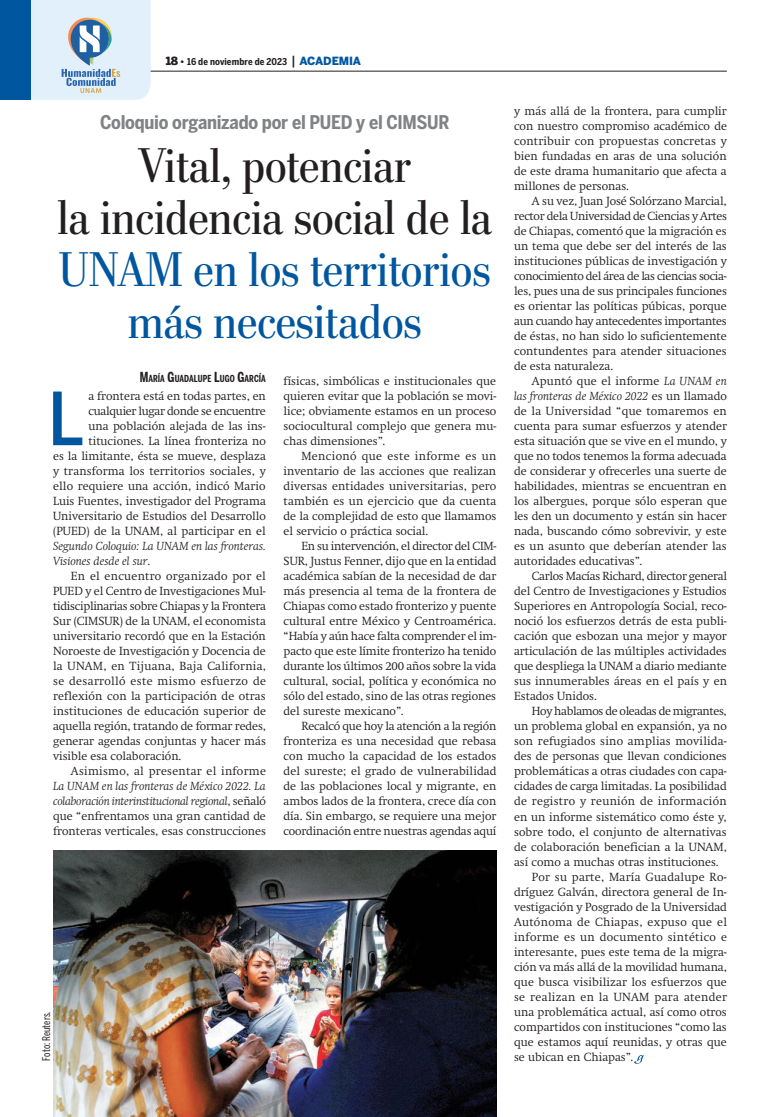
<style>
.page{position:relative;width:780px;height:1117px;background:#fff}
.page>*{position:absolute;margin:0;border:0;box-sizing:border-box;transform-origin:0 0}
.t1{font:500 72.38px "Benton Sans Cond";color:#01579f}
.t2{font:48.75px/52.1px "Stilson";color:#231f20;text-align:center}
.t3{font:48.75px/52.1px "Stilson";color:#01579f;text-align:center}
.t4{font:700 18.75px "Benton Sans Cond";letter-spacing:-.015em;color:#808285}
.t5{font:300 11.62px/15px "Swift";color:#231f20;text-align:justify}
.t6{font:300 11.62px "Swift";letter-spacing:.025em;color:#231f20}
.t7{font:300 11.62px "Swift";letter-spacing:.03em;color:#231f20}
.t8{font:italic 300 11.62px/15px "Swift";color:#231f20}
.t9{font:300 11.62px "Swift";letter-spacing:.02em;color:#231f20}
.t10{font:300 11.62px "Swift";letter-spacing:-.03em;color:#231f20}
.t11{font:10.62px "Benton Sans Comp";color:#231f20}
.t12{font:700 9.62px "Benton Sans Comp";letter-spacing:.005em;color:#231f20}
.t13{font:700 9.38px "Benton Sans Cond";letter-spacing:.01em;color:#231f20}
.s1{font-family:"Benton Sans";font-weight:900;font-size:11.25px}
.s2{font-family:"Benton Sans";font-weight:900}
.s3{font-weight:500;font-size:12.5px}
.s4{font-family:"Benton Sans";font-weight:900;font-size:11.25px;color:#01579f}
.s5{font-size:13.75px}
.s6{font-style:normal}
.s7{font-style:italic}
</style>
<div class="page">
<hr style="left:53px;top:71px;width:673px;height:1px;background:#231f20">
<svg style="left:634px;top:1055px;width:10px;height:8px"></svg>
<img style="left:53px;top:850px;width:443px;height:266px">
<svg style="left:0;top:0;width:151px;height:100px"></svg>
<p class="t13" style="left:166px;top:56px;width:197px"><span class="s1">18</span> <span class="s2">•</span> 16 de noviembre de 2023 <span class="s3">|</span> <span class="s4">ACADEMIA</span></p>
<h3 class="t4" style="left:100px;top:111px;width:351px">Coloquio organizado por el PUED y el CIMSUR</h3>
<h2 class="t2" style="left:58px;top:139px;width:435px">Vital, potenciar<br>la incidencia social de la</h2>
<h2 class="t3" style="left:59px;top:243px;width:433px">UNAM en los territorios más necesitados</h2>
<p class="t12" style="left:140px;top:373px;width:128px"><span class="s5">M</span>ARÍA <span class="s5">G</span>UADALUPE <span class="s5">L</span>UGO <span class="s5">G</span>ARCÍA</p>
<h1 class="t1" style="left:48px;top:376px;width:38px">L</h1>
<p class="t5" style="left:283px;top:373px;width:214px">físicas, simbólicas e institucionales que quieren evitar que la población se movi&shy;lice; obviamente estamos en un proceso sociocultural complejo que genera mu&shy;chas dimensiones”.</p>
<p class="t5" style="left:283px;top:448px;width:214px;text-indent:18px">Mencionó que este informe es un inventario de las acciones que realizan diversas entidades universitarias, pero también es un ejercicio que da cuenta de la complejidad de esto que llamamos el servicio o práctica social.</p>
<p class="t5" style="left:283px;top:538px;width:214px;text-indent:18px">En su intervención, el director del CIM-SUR, Justus Fenner, dijo que en la entidad académica sabían de la necesidad de dar más presencia al tema de la frontera de Chiapas como estado fronterizo y puente cultural entre México y Centroamérica. “Había y aún hace falta comprender el im&shy;pacto que este límite fronterizo ha tenido durante los últimos 200 años sobre la vida cultural, social, política y económica no sólo del estado, sino de las otras regiones del sureste mexicano”.</p>
<p class="t5" style="left:283px;top:718px;width:214px;text-indent:18px">Recalcó que hoy la atención a la región fronteriza es una necesidad que rebasa con mucho la capacidad de los estados del sureste; el grado de vulnerabilidad de las poblaciones local y migrante, en ambos lados de la frontera, crece día con día. Sin embargo, se requiere una mejor coordinación entre nuestras agendas aquí</p>
<p class="t5" style="left:53px;top:388px;width:214px;text-align:right">a frontera está en todas partes, en cualquier lugar donde se encuentre<br>una población alejada de las ins&shy;tituciones. La línea fronteriza no<br>es la limitante, ésta se mueve, desplaza y transforma los territorios sociales, y ello requiere una acción, indicó Mario Luis Fuentes, investigador del Programa Universitario de Estudios del Desarrollo (PUED) de la UNAM, al participar en el</p>
<p class="t8" style="left:53px;top:538px;width:214px">Segundo Coloquio: La UNAM en las fronteras.<br>Visiones desde el sur<span class="s6">.</span></p>
<p class="t5" style="left:53px;top:568px;width:214px;text-indent:18px">En el encuentro organizado por el PUED y el Centro de Investigaciones Mul&shy;tidisciplinarias sobre Chiapas y la Frontera Sur (CIMSUR) de la UNAM, el economista universitario recordó que en la Estación Noroeste de Investigación y Docencia de la UNAM, en Tijuana, Baja California, se desarrolló este mismo esfuerzo de reflexión con la participación de otras instituciones de educación superior de aquella región, tratando de formar redes, generar agendas conjuntas y hacer más visible esa colaboración.</p>
<p class="t6" style="left:71px;top:764px;width:196px">Asimismo, al presentar el informe</p>
<p class="t5" style="left:53px;top:778px;width:214px"><span class="s7">La UNAM en las fronteras de México 2022. La colaboración interinstitucional regional</span>, señaló que “enfrentamos una gran cantidad de fronteras verticales, esas construcciones</p>
<p class="t11" style="left:40px;top:1060px;width:51px;rotate:-90deg">Foto: Reuters.</p>
<p class="t5" style="left:514px;top:103px;width:214px">y más allá de la frontera, para cumplir con nuestro compromiso académico de contribuir con propuestas concretas y bien fundadas en aras de una solución de este drama humanitario que afecta a millones de personas.</p>
<p class="t5" style="left:514px;top:193px;width:214px;text-indent:18px">A su vez, Juan José Solórzano Marcial, rector dela Universidad de Ciencias y Artes de Chiapas, comentó que la migración es un tema que debe ser del interés de las instituciones públicas de investigación y conocimiento del área de las ciencias socia&shy;les, pues una de sus principales funciones es orientar las políticas púbicas, porque aun cuando hay antecedentes importantes de éstas, no han sido lo suficientemente contundentes para atender situaciones de esta naturaleza.</p>
<p class="t5" style="left:514px;top:373px;width:214px;text-indent:18px">Apuntó que el informe <span class="s7">La UNAM en las fronteras de México 2022</span> es un llamado de la Universidad “que tomaremos en cuenta para sumar esfuerzos y atender esta situación que se vive en el mundo, y que no todos tenemos la forma adecuada de considerar y ofrecerles una suerte de habilidades, mientras se encuentran en los albergues, porque sólo esperan que les den un documento y están sin hacer nada, buscando cómo sobrevivir, y este es un asunto que deberían atender las autoridades educativas”.</p>
<p class="t5" style="left:514px;top:568px;width:214px;text-indent:18px">Carlos Macías Richard, director general del Centro de Investigaciones y Estudios Superiores en Antropología Social, reco&shy;noció los esfuerzos detrás de esta publi&shy;cación que esbozan una mejor y mayor articulación de las múltiples actividades que despliega la UNAM a diario mediante sus innumerables áreas en el país y en Estados Unidos.</p>
<p class="t10" style="left:531px;top:704px;width:196px">Hoy hablamos de oleadas de migrantes,</p>
<p class="t5" style="left:514px;top:718px;width:214px">un problema global en expansión, ya no</p>
<p class="t9" style="left:514px;top:734px;width:214px">son refugiados sino amplias movilida-</p>
<p class="t5" style="left:514px;top:748px;width:214px">des de personas que llevan condiciones</p>
<p class="t5" style="left:514px;top:763px;width:214px">problemáticas a otras ciudades con capa-</p>
<p class="t5" style="left:514px;top:778px;width:214px">cidades de carga limitadas. La posibilidad</p>
<p class="t6" style="left:514px;top:794px;width:214px">de registro y reunión de información</p>
<p class="t5" style="left:514px;top:808px;width:214px">en un informe sistemático como éste y,</p>
<p class="t5" style="left:514px;top:823px;width:214px">sobre todo, el conjunto de alternativas</p>
<p class="t5" style="left:514px;top:838px;width:214px">de colaboración benefician a la UNAM,</p>
<p class="t5" style="left:514px;top:853px;width:206px">así como a muchas otras instituciones.</p>
<p class="t6" style="left:531px;top:869px;width:196px">Por su parte, María Guadalupe Ro-</p>
<p class="t5" style="left:514px;top:883px;width:214px">dríguez Galván, directora general de In-</p>
<p class="t5" style="left:514px;top:898px;width:214px">vestigación y Posgrado de la Universidad</p>
<p class="t7" style="left:514px;top:914px;width:214px">Autónoma de Chiapas, expuso que el</p>
<p class="t7" style="left:514px;top:929px;width:214px">informe es un documento sintético e</p>
<p class="t5" style="left:514px;top:943px;width:214px">interesante, pues este tema de la migra-</p>
<p class="t5" style="left:514px;top:958px;width:214px">ción va más allá de la movilidad humana,</p>
<p class="t5" style="left:514px;top:973px;width:214px">que busca visibilizar los esfuerzos que</p>
<p class="t7" style="left:514px;top:989px;width:214px">se realizan en la UNAM para atender</p>
<p class="t5" style="left:514px;top:1003px;width:214px">una problemática actual, así como otros</p>
<p class="t5" style="left:514px;top:1018px;width:214px">compartidos con instituciones “como las</p>
<p class="t5" style="left:514px;top:1033px;width:214px">que estamos aquí reunidas, y otras que</p>
<p class="t5" style="left:514px;top:1048px;width:121px">se ubican en Chiapas”.</p>
</div>
